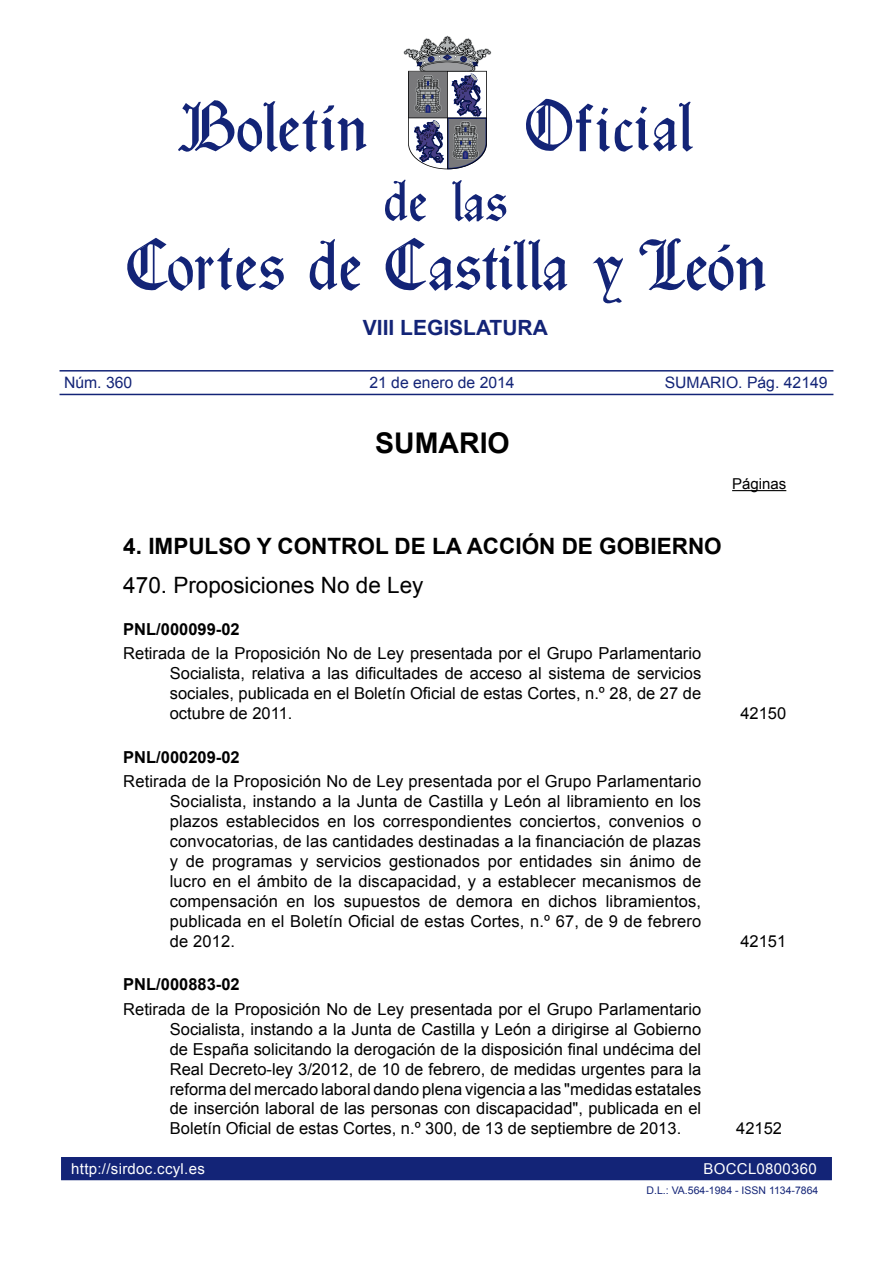
<style>
.page{position:relative;width:893px;height:1263px;background:#fff}
.page>*{position:absolute;margin:0;border:0;box-sizing:border-box;transform-origin:0 0}
.t1{font:700 28.5px "Arial";color:#000}
.Apartado1{font:700 22.5px "Arial";color:#000}
.SubApartado1{font:22.5px "Arial";color:#000}
.t2{font:700 21px "Arial";color:#132477}
.Sumario{font:16.5px/20px "Arial";color:#000;text-align:justify}
.ReferenciaEntrada{font:700 16.5px "Arial";color:#000}
.t3{font:15.75px "Arial";color:#132477}
.t4{font:15px "Arial";letter-spacing:.02em;color:#fff}
.Paginas{font:15px "Arial";color:#000}
.t5{font:10.5px "Arial";color:#132477}
</style>
<div class="page">
<svg style="left:639px;top:238px;width:127px;height:53px"></svg>
<svg style="left:127px;top:238px;width:157px;height:53px"></svg>
<svg style="left:178px;top:100px;width:189px;height:52px"></svg>
<svg style="left:309px;top:239px;width:51px;height:52px"></svg>
<svg style="left:592px;top:257px;width:31px;height:46px"></svg>
<svg style="left:385px;top:238px;width:182px;height:53px"></svg>
<svg style="left:526px;top:99px;width:47px;height:52px"></svg>
<hr style="left:576px;top:120px;width:15px;height:3px;background:#132477">
<svg style="left:579px;top:102px;width:114px;height:50px"></svg>
<svg style="left:385px;top:35px;width:121px;height:187px"></svg>
<hr style="left:60px;top:394px;width:773px;height:1px;background:#132477">
<hr style="left:60px;top:370px;width:773px;height:2px;background:#132477">
<div style="left:60px;top:1156px;width:773px;height:25px;background:#132477"></div>
<div style="left:60px;top:1155px;width:773px;height:27px;border:2px solid #fff"></div>
<hr style="left:732px;top:490px;width:54px;height:1px;background:#000">
<p class="t2" style="left:363px;top:314px;width:187px">VIII LEGISLATURA</p>
<p class="t3" style="left:64px;top:372px;width:70px">Núm. 360</p>
<p class="t3" style="left:369px;top:372px;width:147px">21 de enero de 2014</p>
<p class="t3" style="left:665px;top:372px;width:164px">SUMARIO. Pág. 42149</p>
<h1 class="t1" style="left:375px;top:424px;width:136px">SUMARIO</h1>
<p class="Paginas" style="left:732px;top:474px;width:56px">Páginas</p>
<p class="Apartado1" style="left:123px;top:531px;width:600px">4. IMPULSO Y CONTROL DE LA ACCIÓN DE GOBIERNO</p>
<p class="SubApartado1" style="left:123px;top:570px;width:302px">470. Proposiciones No de Ley</p>
<p class="ReferenciaEntrada" style="left:123px;top:618px;width:118px">PNL/000099-02</p>
<p class="Sumario" style="left:170px;top:644px;width:533px;text-indent:-46px">Retirada de la Proposición No de Ley presentada por el Grupo Parlamentario Socialista, relativa a las dificultades de acceso al sistema de servicios sociales, publicada en el Boletín Oficial de estas Cortes, n.º 28, de 27 de octubre de 2011.</p>
<p class="ReferenciaEntrada" style="left:123px;top:746px;width:118px">PNL/000209-02</p>
<p class="Sumario" style="left:170px;top:771px;width:533px;text-indent:-46px">Retirada de la Proposición No de Ley presentada por el Grupo Parlamentario Socialista, instando a la Junta de Castilla y León al libramiento en los plazos establecidos en los correspondientes conciertos, convenios o convocatorias, de las cantidades destinadas a la financiación de plazas y de programas y servicios gestionados por entidades sin ánimo de lucro en el ámbito de la discapacidad, y a establecer mecanismos de compensación en los supuestos de demora en dichos libramientos, publicada en el Boletín Oficial de estas Cortes, n.º 67, de 9 de febrero de 2012.</p>
<p class="ReferenciaEntrada" style="left:123px;top:973px;width:118px">PNL/000883-02</p>
<p class="Sumario" style="left:170px;top:999px;width:533px;text-indent:-46px">Retirada de la Proposición No de Ley presentada por el Grupo Parlamentario Socialista, instando a la Junta de Castilla y León a dirigirse al Gobierno de España solicitando la derogación de la disposición final undécima del Real Decreto-ley 3/2012, de 10 de febrero, de medidas urgentes para la reforma del mercado laboral dando plena vigencia a las "medidas estatales de inserción laboral de las personas con discapacidad", publicada en el Boletín Oficial de estas Cortes, n.º 300, de 13 de septiembre de 2013.</p>
<p class="Sumario" style="left:740px;top:703px;width:47px">42150</p>
<p class="Sumario" style="left:740px;top:931px;width:47px">42151</p>
<p class="Sumario" style="left:736px;top:1119px;width:47px">42152</p>
<p class="t4" style="left:71px;top:1159px;width:135px">http://sirdoc.ccyl.es</p>
<p class="t4" style="left:703px;top:1159px;width:115px">BOCCL0800360</p>
<p class="t5" style="left:647px;top:1183px;width:173px">D.L.: VA.564-1984 - ISSN 1134-7864</p>
</div>
